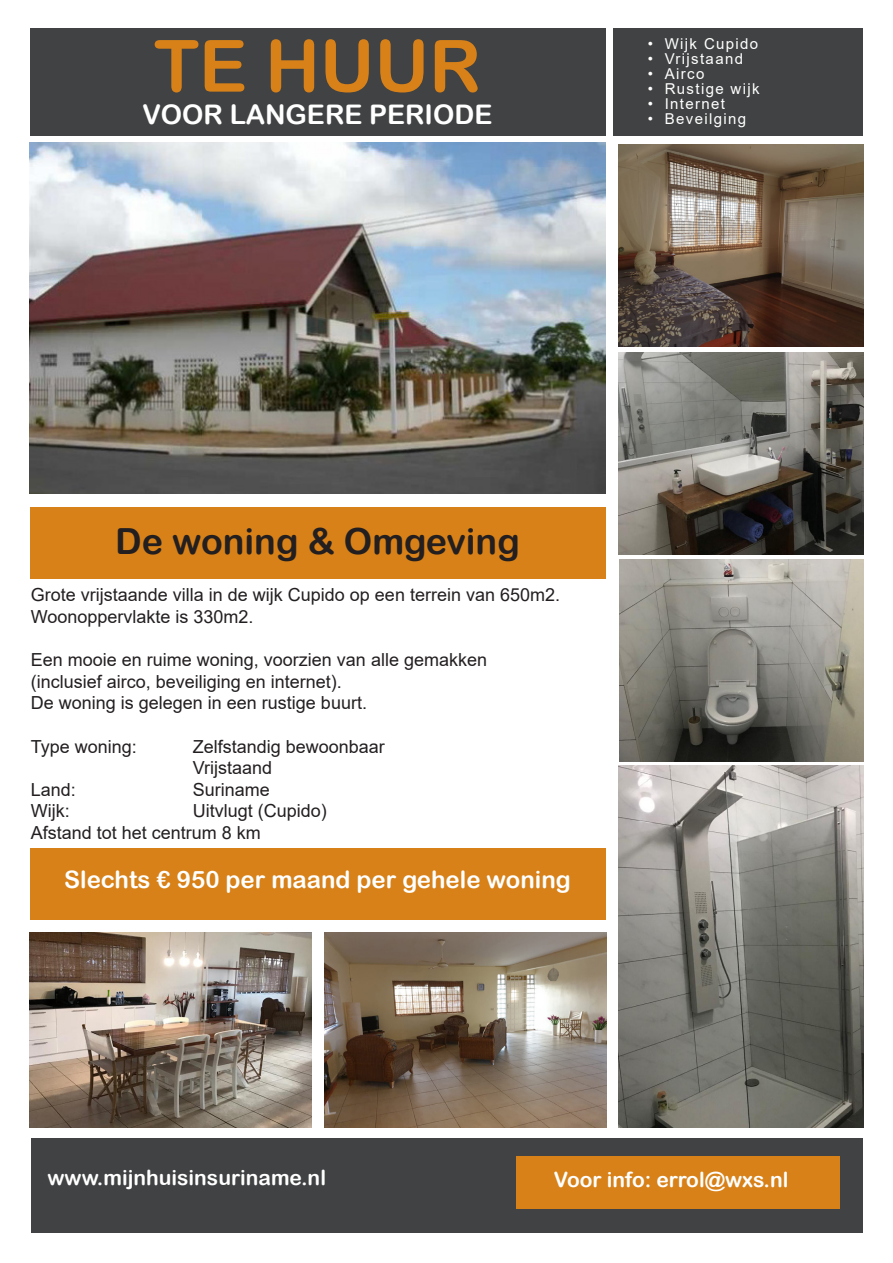
<style>
.page{position:relative;width:893px;height:1263px;background:#fff}
.page>*{position:absolute;margin:0;border:0;box-sizing:border-box;transform-origin:0 0}
.t1{font:72px "Arial Rounded MT Bold";color:#d78118}
.t2{font:36px "Arial Rounded MT Bold";color:#231f20}
.t3{font:27px "Arial Rounded MT Bold";color:#fff}
.t4{font:24px "Arial Rounded MT Bold";color:#fff}
.t5{font:21px "Arial Rounded MT Bold";color:#fff}
.t6{font:18px/21.6px "Arial";color:#231f20}
.t7{font:15px "Arial";letter-spacing:.09em;color:#fff}
</style>
<div class="page">
<div style="left:30px;top:29px;width:575px;height:107px;background:#414243"></div>
<img style="left:30px;top:142px;width:575px;height:351px">
<div style="left:30px;top:848px;width:575px;height:71px;background:#d78118"></div>
<div style="left:614px;top:29px;width:249px;height:107px;background:#414243"></div>
<img style="left:619px;top:559px;width:244px;height:202px">
<img style="left:618px;top:765px;width:245px;height:363px">
<div style="left:30px;top:507px;width:575px;height:71px;background:#d78118"></div>
<div style="left:31px;top:1138px;width:831px;height:94px;background:#414243"></div>
<div style="left:516px;top:1157px;width:323px;height:52px;background:#d78118"></div>
<img style="left:30px;top:932px;width:282px;height:196px">
<img style="left:324px;top:932px;width:282px;height:196px">
<img style="left:618px;top:145px;width:245px;height:202px">
<img style="left:619px;top:353px;width:245px;height:202px">
<p class="t1" style="left:154px;top:24px;width:328px">TE HUUR</p>
<p class="t3" style="left:143px;top:98px;width:351px">VOOR LANGERE PERIODE</p>
<p class="t7" style="left:648px;top:33px;width:112px">• Wijk Cupido</p>
<p class="t7" style="left:648px;top:48px;width:97px">• Vrijstaand</p>
<p class="t7" style="left:648px;top:63px;width:58px">• Airco</p>
<p class="t7" style="left:648px;top:78px;width:113px">• Rustige wijk</p>
<p class="t7" style="left:648px;top:93px;width:79px">• Internet</p>
<p class="t7" style="left:648px;top:108px;width:100px">• Beveilging</p>
<p class="t2" style="left:115px;top:520px;width:406px">De woning &amp; Omgeving</p>
<p class="t6" style="left:31px;top:584px;width:531px">Grote vrijstaande villa in de wijk Cupido op een terrein van 650m2.<br>Woonoppervlakte is 330m2.</p>
<p class="t6" style="left:31px;top:649px;width:458px">Een mooie en ruime woning, voorzien van alle gemakken (inclusief airco, beveiliging en internet).<br>De woning is gelegen in een rustige buurt.</p>
<p class="t6" style="left:31px;top:735px;width:108px">Type woning:</p>
<p class="t6" style="left:193px;top:735px;width:194px">Zelfstandig bewoonbaar</p>
<p class="t6" style="left:193px;top:757px;width:81px">Vrijstaand</p>
<p class="t6" style="left:31px;top:778px;width:47px">Land:</p>
<p class="t6" style="left:193px;top:778px;width:79px">Suriname</p>
<p class="t6" style="left:31px;top:800px;width:40px">Wijk:</p>
<p class="t6" style="left:193px;top:800px;width:136px">Uitvlugt (Cupido)</p>
<p class="t6" style="left:31px;top:822px;width:232px">Afstand tot het centrum 8 km</p>
<p class="t4" style="left:64px;top:865px;width:508px">Slechts € 950 per maand per gehele woning</p>
<p class="t5" style="left:48px;top:1165px;width:280px">www.mijnhuisinsuriname.nl</p>
<p class="t5" style="left:554px;top:1167px;width:236px">Voor info: errol@wxs.nl</p>
</div>
